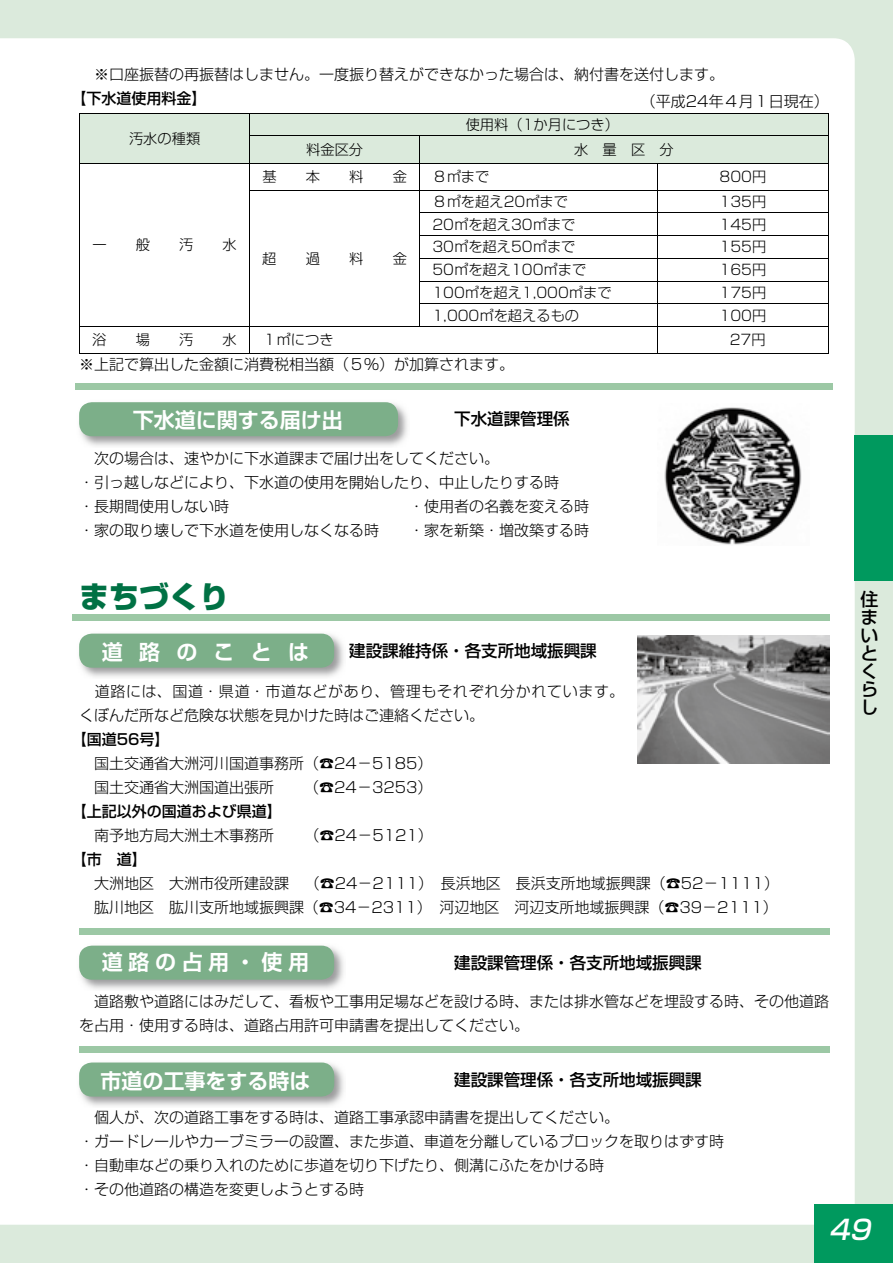
<style>
.page{position:relative;width:893px;height:1263px;background:#dbeadc}
.page>*{position:absolute;margin:0;border:0;box-sizing:border-box;transform-origin:0 0}
.t1{font:800 30px "Shin Go Pr 5";color:#007144}
.t2{font:italic 500 27px "Shin Go Pr 5";color:#fff}
.t3{font:700 21px "Shin Go Pr 5 De";color:#fff}
.t4{font:500 18px/18px "Shin Go Pr 5";color:#000}
.t5{font:500 16.5px "Shin Go Pr 5";color:#000}
.t6{font:300 15px/24px "Shin Go Pr 5";color:#000}
.t7{font:500 15px "Shin Go Pr 5";color:#000}
.t8{font:300 14.25px "Shin Go Pr 5";color:#000}
</style>
<div class="page">
<div style="left:0;top:38px;width:855px;height:1187px;background:#fff"></div>
<div style="left:814px;top:1204px;width:79px;height:59px;background:#00995e"></div>
<div style="left:855px;top:435px;width:38px;height:145px;background:#00995e"></div>
<img style="left:77px;top:400px;width:332px;height:47px">
<div style="left:79px;top:402px;width:319px;height:34px;background:#7caf89;border-radius:13px"></div>
<img style="left:77px;top:943px;width:268px;height:48px">
<div style="left:79px;top:946px;width:255px;height:34px;background:#7caf89;border-radius:13px"></div>
<img style="left:77px;top:1060px;width:268px;height:48px">
<div style="left:79px;top:1062px;width:255px;height:34px;background:#7caf89;border-radius:13px"></div>
<div style="left:79px;top:1046px;width:750px;height:6px;background:#9cc8a5"></div>
<div style="left:79px;top:929px;width:750px;height:6px;background:#9cc8a5"></div>
<img style="left:77px;top:631px;width:268px;height:48px">
<div style="left:79px;top:634px;width:255px;height:34px;background:#7caf89;border-radius:13px"></div>
<div style="left:72px;top:615px;width:757px;height:6px;background:#9cc8a5"></div>
<div style="left:76px;top:384px;width:757px;height:6px;background:#9cc8a5"></div>
<img style="left:638px;top:635px;width:191px;height:128px">
<img style="left:657px;top:403px;width:153px;height:143px">
<hr style="left:658px;top:353px;width:170px;height:1px;background:#000">
<svg style="left:79px;top:113px;width:749px;height:240px"></svg>
<hr style="left:79px;top:353px;width:171px;height:1px;background:#000">
<hr style="left:250px;top:353px;width:170px;height:1px;background:#000">
<hr style="left:420px;top:353px;width:238px;height:1px;background:#000">
<p class="t6" style="left:94px;top:61px;width:631px">※口座振替の再振替はしません。一度振り替えができなかった場合は、納付書を送付します。</p>
<p class="t7" style="left:72px;top:86px;width:137px">【下水道使用料金】</p>
<p class="t6" style="left:641px;top:88px;width:189px">（平成24年４月１日現在）</p>
<p class="t8" style="left:129px;top:126px;width:73px">汚水の種類</p>
<p class="t8" style="left:92px;top:233px;width:16px">一</p>
<p class="t8" style="left:136px;top:233px;width:16px">般</p>
<p class="t8" style="left:179px;top:233px;width:16px">汚</p>
<p class="t8" style="left:223px;top:233px;width:16px">水</p>
<p class="t8" style="left:466px;top:113px;width:155px">使用料（1か月につき）</p>
<p class="t8" style="left:306px;top:138px;width:58px">料金区分</p>
<p class="t8" style="left:574px;top:138px;width:101px">水量区分</p>
<p class="t8" style="left:262px;top:165px;width:16px">基</p>
<p class="t8" style="left:306px;top:165px;width:16px">本</p>
<p class="t8" style="left:349px;top:165px;width:16px">料</p>
<p class="t8" style="left:393px;top:165px;width:16px">金</p>
<p class="t8" style="left:432px;top:165px;width:58px">８㎥まで</p>
<p class="t8" style="left:720px;top:165px;width:48px">800円</p>
<p class="t8" style="left:262px;top:247px;width:16px">超</p>
<p class="t8" style="left:306px;top:247px;width:16px">過</p>
<p class="t8" style="left:349px;top:247px;width:16px">料</p>
<p class="t8" style="left:393px;top:247px;width:16px">金</p>
<p class="t8" style="left:432px;top:190px;width:137px">８㎥を超え20㎥まで</p>
<p class="t8" style="left:720px;top:190px;width:48px">135円</p>
<p class="t8" style="left:432px;top:212px;width:145px">20㎥を超え30㎥まで</p>
<p class="t8" style="left:720px;top:212px;width:48px">145円</p>
<p class="t8" style="left:432px;top:235px;width:145px">30㎥を超え50㎥まで</p>
<p class="t8" style="left:720px;top:235px;width:48px">155円</p>
<p class="t8" style="left:432px;top:258px;width:155px">50㎥を超え100㎥まで</p>
<p class="t8" style="left:720px;top:258px;width:48px">165円</p>
<p class="t8" style="left:432px;top:281px;width:181px">100㎥を超え1,000㎥まで</p>
<p class="t8" style="left:720px;top:281px;width:48px">175円</p>
<p class="t8" style="left:432px;top:303px;width:148px">1,000㎥を超えるもの</p>
<p class="t8" style="left:720px;top:303px;width:48px">100円</p>
<p class="t8" style="left:92px;top:328px;width:16px">浴</p>
<p class="t8" style="left:136px;top:328px;width:16px">場</p>
<p class="t8" style="left:179px;top:328px;width:16px">汚</p>
<p class="t8" style="left:223px;top:328px;width:16px">水</p>
<p class="t8" style="left:262px;top:328px;width:73px">１㎥につき</p>
<p class="t8" style="left:730px;top:328px;width:37px">27円</p>
<p class="t6" style="left:79px;top:351px;width:436px">※上記で算出した金額に消費税相当額（５％）が加算されます。</p>
<h3 class="t3" style="left:133px;top:403px;width:211px">下水道に関する届け出</h3>
<p class="t5" style="left:454px;top:406px;width:117px">下水道課管理係</p>
<p class="t6" style="left:79px;top:444px;width:481px;text-indent:15px">次の場合は、速やかに下水道課まで届け出をしてください。<br>・引っ越しなどにより、下水道の使用を開始したり、中止したりする時・長期間使用しない時</p>
<p class="t6" style="left:409px;top:492px;width:181px">・使用者の名義を変える時</p>
<p class="t6" style="left:79px;top:516px;width:302px">・家の取り壊しで下水道を使用しなくなる時</p>
<p class="t6" style="left:409px;top:516px;width:181px">・家を新築・増改築する時</p>
<h1 class="t1" style="left:79px;top:573px;width:152px">まちづくり</h1>
<h3 class="t3" style="left:102px;top:634px;width:209px">道路のことは</h3>
<p class="t5" style="left:349px;top:637px;width:249px">建設課維持係・各支所地域振興課</p>
<p class="t6" style="left:79px;top:678px;width:546px;text-indent:16px">道路には、国道・県道・市道などがあり、管理もそれぞれ分かれています。くぼんだ所など危険な状態を見かけた時はご連絡ください。</p>
<p class="t7" style="left:72px;top:727px;width:99px">【国道56号】</p>
<p class="t6" style="left:94px;top:750px;width:340px">国土交通省大洲河川国道事務所（☎24－5185）国土交通省大洲国道出張所</p>
<p class="t6" style="left:304px;top:774px;width:130px">（☎24－3253）</p>
<p class="t7" style="left:72px;top:799px;width:212px">【上記以外の国道および県道】</p>
<p class="t6" style="left:94px;top:822px;width:182px">南予地方局大洲土木事務所</p>
<p class="t6" style="left:305px;top:822px;width:130px">（☎24－5121）</p>
<p class="t7" style="left:72px;top:847px;width:77px">【市　道】</p>
<p class="t6" style="left:94px;top:870px;width:686px">大洲地区 大洲市役所建設課 （☎24－2111）長浜地区 長浜支所地域振興課（☎52－1111）肱川地区 肱川支所地域振興課（☎34－2311）河辺地区 河辺支所地域振興課（☎39－2111）</p>
<h3 class="t3" style="left:102px;top:945px;width:209px">道路の占用・使用</h3>
<p class="t5" style="left:454px;top:949px;width:249px">建設課管理係・各支所地域振興課</p>
<p class="t6" style="left:79px;top:987px;width:752px;text-indent:15px">道路敷や道路にはみだして、看板や工事用足場などを設ける時、または排水管などを埋設する時、その他道路を占用・使用する時は、道路占用許可申請書を提出してください。</p>
<h3 class="t3" style="left:101px;top:1063px;width:211px">市道の工事をする時は</h3>
<p class="t5" style="left:454px;top:1066px;width:249px">建設課管理係・各支所地域振興課</p>
<p class="t6" style="left:79px;top:1103px;width:646px;text-indent:15px">個人が、次の道路工事をする時は、道路工事承認申請書を提出してください。<br>・ガードレールやカーブミラーの設置、また歩道、車道を分離しているブロックを取りはずす時・自動車などの乗り入れのために歩道を切り下げたり、側溝にふたをかける時<br>・その他道路の構造を変更しようとする時</p>
<p class="t4" style="left:861px;top:588px;width:19px">住まいとくらし</p>
<h2 class="t2" style="left:829px;top:1207px;width:49px">49</h2>
</div>
